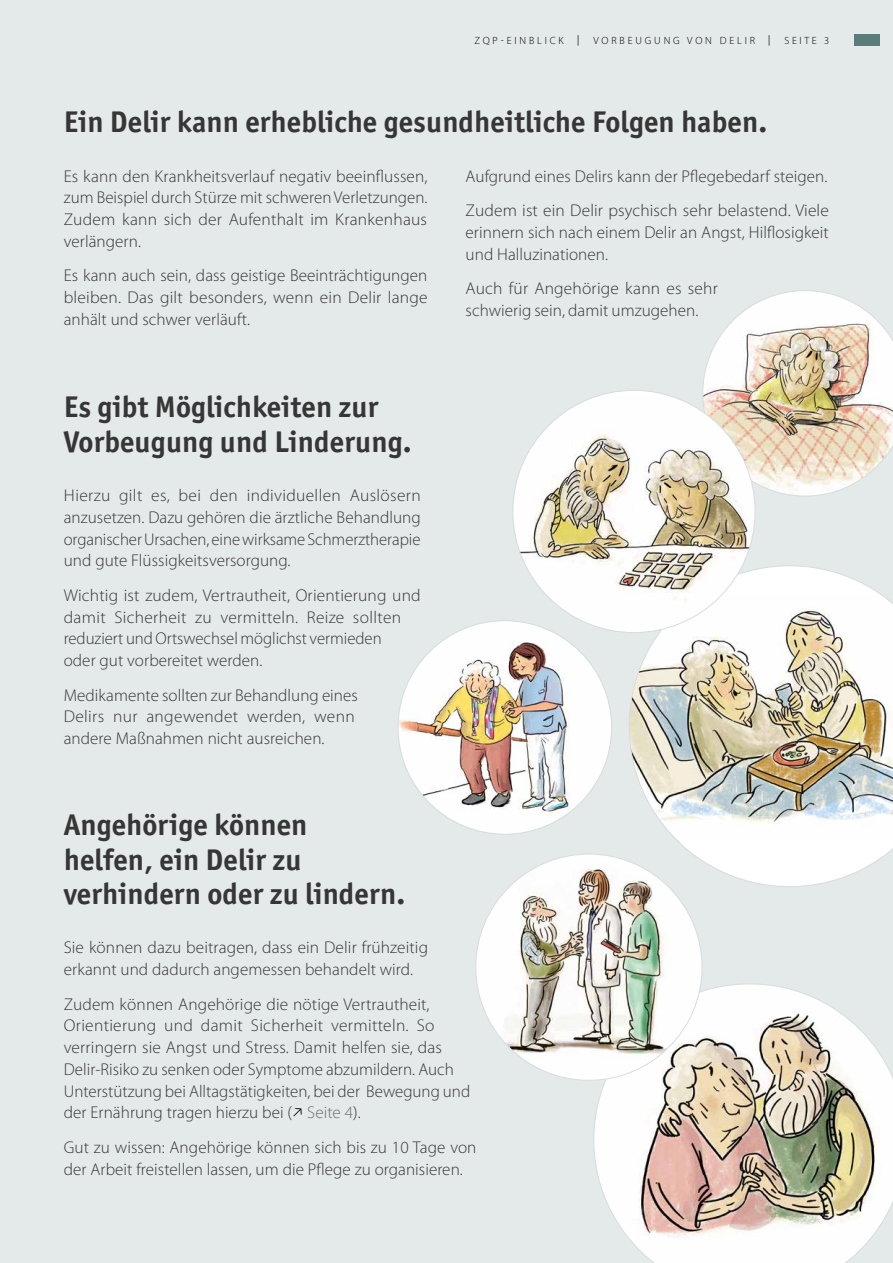
<style>
.page{position:relative;width:893px;height:1263px;background:#e4e9e9}
.page>*{position:absolute;margin:0;border:0;box-sizing:border-box;transform-origin:0 0}
.t1{font:700 30px/34.5px "Officina Sans ITC Std";letter-spacing:.005em;color:#373636}
.t2{font:300 17.1px/21.8px "Myriad Pro";letter-spacing:.005em;color:#373636}
.t3{font:300 10.5px "Myriad Pro";letter-spacing:.27em;color:#000}
.s1{color:#000}
.s2{color:#6d6d6c}
</style>
<div class="page">
<img style="left:702px;top:290px;width:191px;height:206px">
<img style="left:629px;top:566px;width:264px;height:321px">
<img style="left:398px;top:622px;width:212px;height:211px">
<img style="left:594px;top:984px;width:299px;height:279px">
<img style="left:513px;top:397px;width:242px;height:236px">
<img style="left:476px;top:854px;width:226px;height:226px;border-radius:113px">
<svg style="left:854px;top:34px;width:26px;height:12px"></svg>
<p class="t3" style="left:474px;top:34px;width:107px">ZQP-EINBLICK |</p>
<p class="t3" style="left:593px;top:34px;width:179px">VORBEUGUNG VON DELIR |</p>
<p class="t3" style="left:785px;top:34px;width:46px">SEITE 3</p>
<h1 class="t1" style="left:64px;top:105px;width:705px">Ein Delir kann erhebliche gesundheitliche Folgen haben.</h1>
<p class="t2" style="left:64px;top:165px;width:365px;text-align:justify">Es kann den Krankheitsverlauf negativ beeinflussen, zum Beispiel durch Stürze mit schweren Verletzungen.<br>Zudem kann sich der Aufenthalt im Krankenhaus verlängern.</p>
<p class="t2" style="left:64px;top:265px;width:365px;text-align:justify">Es kann auch sein, dass geistige Beeinträchtigungen bleiben. Das gilt besonders, wenn ein Delir lange anhält und schwer verläuft.</p>
<p class="t2" style="left:466px;top:159px;width:365px;line-height:34.5px">Aufgrund eines Delirs kann der Pflegebedarf steigen.<br>Zudem ist ein Delir psychisch sehr belastend. Viele</p>
<p class="t2" style="left:466px;top:221px;width:365px">erinnern sich nach einem Delir an Angst, Hilflosigkeit und Halluzinationen.</p>
<p class="t2" style="left:466px;top:277px;width:254px">Auch für Angehörige kann es sehr schwierig sein, damit umzugehen.</p>
<h1 class="t1" style="left:64px;top:389px;width:349px">Es gibt Möglichkeiten zur<br>Vorbeugung und Linderung.</h1>
<p class="t2" style="left:64px;top:484px;width:359px;text-align:justify">Hierzu gilt es, bei den individuellen Auslösern anzusetzen. Dazu gehören die ärztliche Behandlung organischer Ursachen, eine wirksame Schmerztherapie und gute Flüssigkeitsversorgung.</p>
<p class="t2" style="left:64px;top:584px;width:358px">Wichtig ist zudem, Vertrautheit, Orientierung und damit Sicherheit zu vermitteln. Reize sollten reduziert und Ortswechsel möglichst vermieden<br>oder gut vorbereitet werden.</p>
<p class="t2" style="left:64px;top:684px;width:296px">Medikamente sollten zur Behandlung eines<br>Delirs nur angewendet werden, wenn andere Maßnahmen nicht ausreichen.</p>
<h1 class="t1" style="left:64px;top:807px;width:343px">Angehörige können<br>helfen, ein Delir zu verhindern oder zu lindern.</h1>
<p class="t2" style="left:64px;top:937px;width:366px">Sie können dazu beitragen, dass ein Delir frühzeitig erkannt und dadurch angemessen behandelt wird.</p>
<p class="t2" style="left:64px;top:993px;width:408px">Zudem können Angehörige die nötige Vertrautheit, Orientierung und damit Sicherheit vermitteln. So verringern sie Angst und Stress. Damit helfen sie, das Delir-Risiko zu senken oder Symptome abzumildern. Auch Unterstützung bei Alltagstätigkeiten, bei der Bewegung und der Ernährung tragen hierzu bei (<span class="s1">□</span> <span class="s2">Seite 4</span>).</p>
<p class="t2" style="left:64px;top:1136px;width:414px">Gut zu wissen: Angehörige können sich bis zu 10 Tage von der Arbeit freistellen lassen, um die Pflege zu organisieren.</p>
</div>
